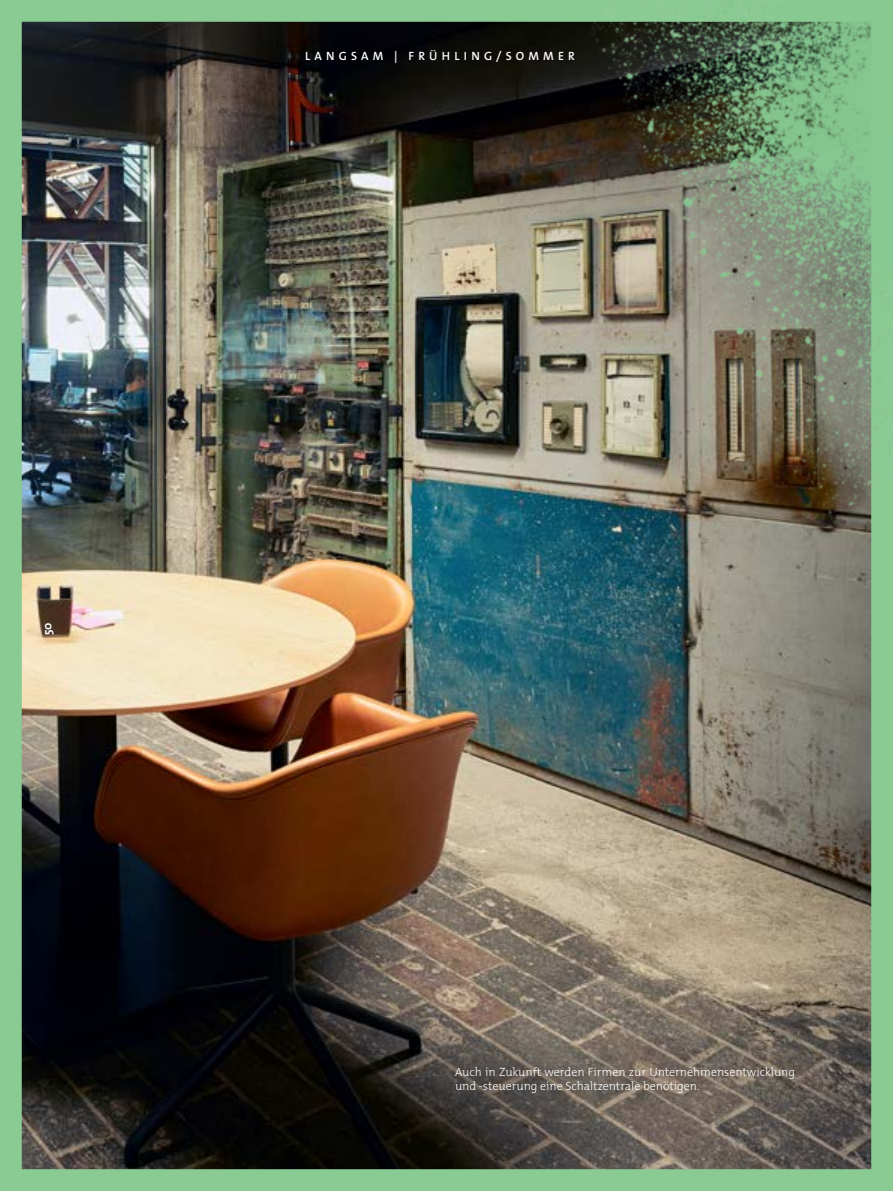
<style>
.page{position:relative;width:893px;height:1191px;background:#fff}
.page>*{position:absolute;margin:0;border:0;box-sizing:border-box;transform-origin:0 0}
.t1{font:300 12px/14.4px "The Mix Os F";color:#fff}
.t2{font:600 12px "The Mix Os F";letter-spacing:.35em;color:#fff}
.t3{font:700 12px "The Mix Os F";color:#fff}
</style>
<div class="page">
<img style="left:0;top:0;width:893px;height:1191px">
<img style="left:518px;top:0;width:375px;height:549px">
<svg style="left:419px;top:1030px;width:411px;height:100px;background:#675f57"></svg>
<p class="t3" style="left:40px;top:635px;width:14px;rotate:-90deg">50</p>
<p class="t2" style="left:305px;top:48px;width:271px">LANGSAM | FRÜHLING/SOMMER</p>
<p class="t1" style="left:455px;top:1064px;width:342px">Auch in Zukunft werden Firmen zur Unternehmensentwicklung und -steuerung eine Schaltzentrale benötigen.</p>
</div>
